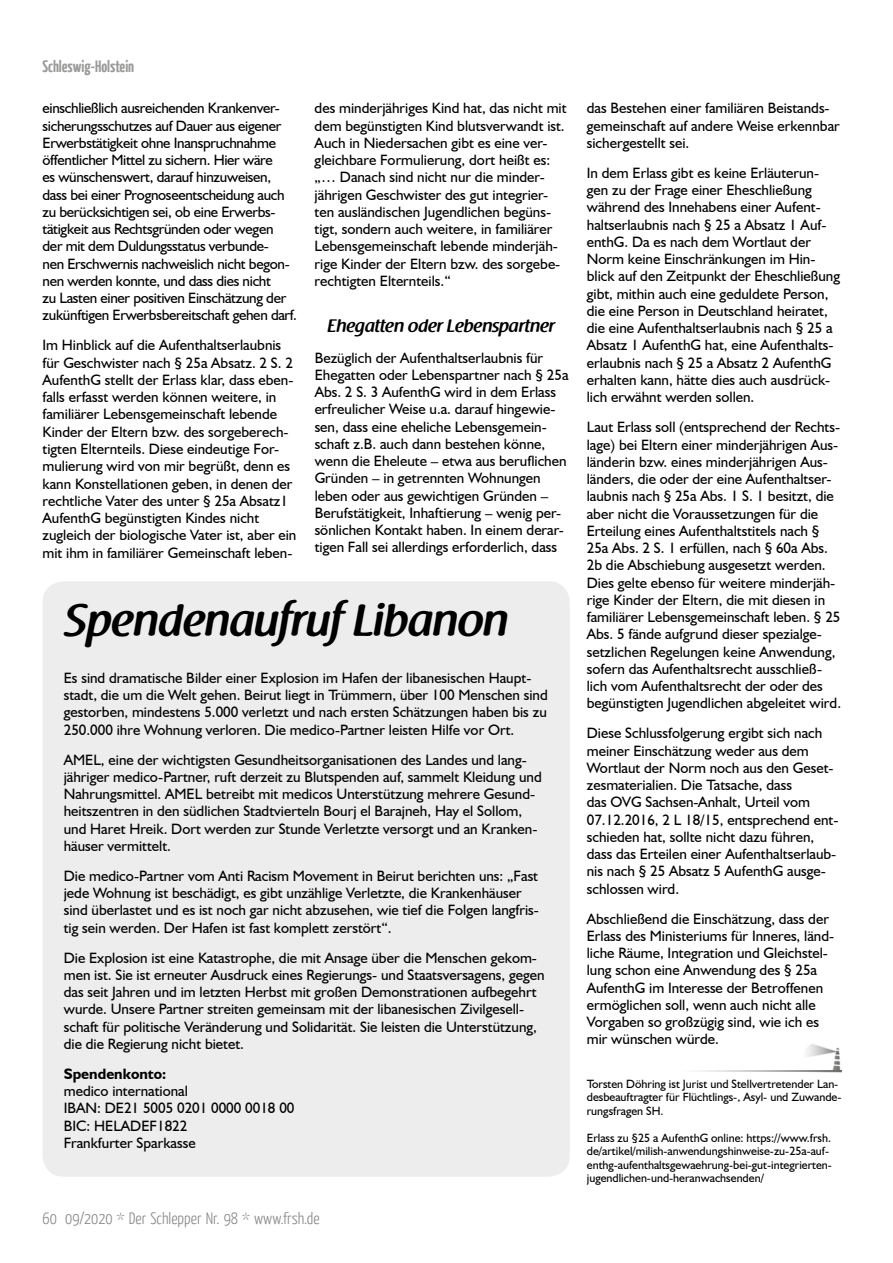
<style>
.page{position:relative;width:893px;height:1263px;background:#fff}
.page>*{position:absolute;margin:0;border:0;box-sizing:border-box;transform-origin:0 0}
.t1{font:600 45px "Raspoutine";color:#000}
.t2{font:600 18px "Raspoutine";color:#000}
.t3{font:300 16.5px "Yanone Kaffeesatz";color:#878787}
.t4{font:700 16.5px "Yanone Kaffeesatz";color:#575756}
.t5{font:15px/17.2px "Humanist 521 BT";color:#000}
.t6{font:15px/17.2px "Humanist 521 BT";letter-spacing:-.02em;color:#000}
.t7{font:700 15px "Humanist 521 BT";color:#000}
.t8{font:12px/13.5px "Humanist 521 BT";color:#000}
</style>
<div class="page">
<img style="left:802px;top:1044px;width:40px;height:29px">
<img style="left:700px;top:1071px;width:142px;height:1px">
<div style="left:43px;top:581px;width:527px;height:596px;background:#ededed;border-radius:21px"></div>
<p class="t4" style="left:43px;top:55px;width:93px">Schleswig-Holstein</p>
<p class="t6" style="left:43px;top:99px;width:256px">einschließlich ausreichenden Krankenver&shy;sicherungsschutzes auf Dauer aus eigener Erwerbstätigkeit ohne Inanspruchnahme öffentlicher Mittel zu sichern. Hier wäre<br>es wünschenswert, darauf hinzuweisen, dass bei einer Prognoseentscheidung auch zu berücksichtigen sei, ob eine Erwerbs&shy;tätigkeit aus Rechtsgründen oder wegen der mit dem Duldungsstatus verbunde-<br>nen Erschwernis nachweislich nicht begon&shy;nen werden konnte, und dass dies nicht<br>zu Lasten einer positiven Einschätzung der zukünftigen Erwerbsbereitschaft gehen darf.</p>
<p class="t5" style="left:43px;top:336px;width:255px">Im Hinblick auf die Aufenthaltserlaubnis für Geschwister nach § 25a Absatz. 2 S. 2<br>AufenthG stellt der Erlass klar, dass eben&shy;falls erfasst werden können weitere, in familiärer Lebensgemeinschaft lebende Kinder der Eltern bzw. des sorgeberech&shy;tigten Elternteils. Diese eindeutige For&shy;mulierung wird von mir begrüßt, denn es kann Konstellationen geben, in denen der rechtliche Vater des unter § 25a Absatz1<br>AufenthG begünstigten Kindes nicht zugleich der biologische Vater ist, aber ein mit ihm in familiärer Gemeinschaft leben-</p>
<p class="t5" style="left:315px;top:99px;width:253px">des minderjähriges Kind hat, das nicht mit dem begünstigten Kind blutsverwandt ist.<br>Auch in Niedersachen gibt es eine ver&shy;gleichbare Formulierung, dort heißt es: „… Danach sind nicht nur die minder&shy;jährigen Geschwister des gut integrier&shy;ten ausländischen Jugendlichen begüns&shy;tigt, sondern auch weitere, in familiärer Lebensgemeinschaft lebende minderjäh&shy;rige Kinder der Eltern bzw. des sorgebe&shy;rechtigten Elternteils.“</p>
<p class="t2" style="left:327px;top:316px;width:229px">Ehegatten oder Lebenspartner</p>
<p class="t5" style="left:315px;top:348px;width:255px">Bezüglich der Aufenthaltserlaubnis für Ehegatten oder Lebenspartner nach § 25a Abs. 2 S. 3 AufenthG wird in dem Erlass erfreulicher Weise u.a. darauf hingewie&shy;sen, dass eine eheliche Lebensgemein&shy;schaft z.B. auch dann bestehen könne, wenn die Eheleute – etwa aus beruflichen Gründen – in getrennten Wohnungen leben oder aus gewichtigen Gründen – Berufstätigkeit, Inhaftierung – wenig per&shy;sönlichen Kontakt haben. In einem derar&shy;tigen Fall sei allerdings erforderlich, dass</p>
<h1 class="t1" style="left:64px;top:595px;width:446px">Spendenaufruf Libanon</h1>
<p class="t5" style="left:64px;top:669px;width:485px">Es sind dramatische Bilder einer Explosion im Hafen der libanesischen Haupt&shy;stadt, die um die Welt gehen. Beirut liegt in Trümmern, über 100 Menschen sind gestorben, mindestens 5.000 verletzt und nach ersten Schätzungen haben bis zu 250.000 ihre Wohnung verloren. Die medico-Partner leisten Hilfe vor Ort.</p>
<p class="t5" style="left:64px;top:750px;width:479px">AMEL, eine der wichtigsten Gesundheitsorganisationen des Landes und lang&shy;jähriger medico-Partner, ruft derzeit zu Blutspenden auf, sammelt Kleidung und Nahrungsmittel. AMEL betreibt mit medicos Unterstützung mehrere Gesund&shy;heitszentren in den südlichen Stadtvierteln Bourj el Barajneh, Hay el Sollom, und Haret Hreik. Dort werden zur Stunde Verletzte versorgt und an Kranken&shy;häuser vermittelt.</p>
<p class="t5" style="left:64px;top:867px;width:477px">Die medico-Partner vom Anti Racism Movement in Beirut berichten uns: „Fast jede Wohnung ist beschädigt, es gibt unzählige Verletzte, die Krankenhäuser sind überlastet und es ist noch gar nicht abzusehen, wie tief die Folgen langfris&shy;tig sein werden. Der Hafen ist fast komplett zerstört“.</p>
<p class="t5" style="left:64px;top:948px;width:482px">Die Explosion ist eine Katastrophe, die mit Ansage über die Menschen gekom&shy;men ist. Sie ist erneuter Ausdruck eines Regierungs- und Staatsversagens, gegen das seit Jahren und im letzten Herbst mit großen Demonstrationen aufbegehrt wurde. Unsere Partner streiten gemeinsam mit der libanesischen Zivilgesell&shy;schaft für politische Veränderung und Solidarität. Sie leisten die Unterstützung, die die Regierung nicht bietet.</p>
<p class="t7" style="left:64px;top:1064px;width:104px">Spendenkonto:</p>
<p class="t5" style="left:64px;top:1082px;width:232px">medico international<br>IBAN: DE21 5005 0201 0000 0018 00<br>BIC: HELADEF1822<br>Frankfurter Sparkasse</p>
<p class="t3" style="left:43px;top:1208px;width:279px">60 09/2020 * Der Schlepper Nr. 98 * www.frsh.de</p>
<p class="t5" style="left:587px;top:99px;width:254px">das Bestehen einer familiären Beistands&shy;gemeinschaft auf andere Weise erkennbar sichergestellt sei.</p>
<p class="t5" style="left:587px;top:164px;width:255px">In dem Erlass gibt es keine Erläuterun&shy;gen zu der Frage einer Eheschließung während des Innehabens einer Aufent&shy;haltserlaubnis nach § 25 a Absatz 1 Auf&shy;enthG. Da es nach dem Wortlaut der Norm keine Einschränkungen im Hin&shy;blick auf den Zeitpunkt der Eheschließung gibt, mithin auch eine geduldete Person, die eine Person in Deutschland heiratet, die eine Aufenthaltserlaubnis nach § 25 a Absatz 1 AufenthG hat, eine Aufenthalts&shy;erlaubnis nach § 25 a Absatz 2 AufenthG erhalten kann, hätte dies auch ausdrück&shy;lich erwähnt werden sollen.</p>
<p class="t5" style="left:587px;top:418px;width:256px">Laut Erlass soll (entsprechend der Rechts&shy;lage) bei Eltern einer minderjährigen Aus&shy;länderin bzw. eines minderjährigen Aus&shy;länders, die oder der eine Aufenthaltser&shy;laubnis nach § 25a Abs. 1 S. 1 besitzt, die aber nicht die Voraussetzungen für die Erteilung eines Aufenthaltstitels nach § 25a Abs. 2 S. 1 erfüllen, nach § 60a Abs.<br>2b die Abschiebung ausgesetzt werden.<br>Dies gelte ebenso für weitere minderjäh&shy;rige Kinder der Eltern, die mit diesen in familiärer Lebensgemeinschaft leben. § 25<br>Abs. 5 fände aufgrund dieser spezialge&shy;setzlichen Regelungen keine Anwendung, sofern das Aufenthaltsrecht ausschließ&shy;lich vom Aufenthaltsrecht der oder des begünstigten Jugendlichen abgeleitet wird.</p>
<p class="t5" style="left:587px;top:724px;width:253px">Diese Schlussfolgerung ergibt sich nach meiner Einschätzung weder aus dem Wortlaut der Norm noch aus den Geset&shy;zesmaterialien. Die Tatsache, dass<br>das OVG Sachsen-Anhalt, Urteil vom 07.12.2016, 2 L 18/15, entsprechend ent&shy;schieden hat, sollte nicht dazu führen, dass das Erteilen einer Aufenthaltserlaub&shy;nis nach § 25 Absatz 5 AufenthG ausge&shy;schlossen wird.</p>
<p class="t5" style="left:587px;top:909px;width:249px">Abschließend die Einschätzung, dass der Erlass des Ministeriums für Inneres, länd&shy;liche Räume, Integration und Gleichstel&shy;lung schon eine Anwendung des § 25a AufenthG im Interesse der Betroffenen ermöglichen soll, wenn auch nicht alle Vorgaben so großzügig sind, wie ich es mir wünschen würde.</p>
<p class="t8" style="left:587px;top:1077px;width:256px">Torsten Döhring ist Jurist und Stellvertretender Lan&shy;desbeauftragter für Flüchtlings-, Asyl- und Zuwande&shy;rungsfragen SH.</p>
<p class="t8" style="left:587px;top:1131px;width:247px">Erlass zu §25 a AufenthG online: https://www.frsh. de/artikel/milish-anwendungshinweise-zu-25a-auf&shy;enthg-aufenthaltsgewaehrung-bei-gut-integrierten&shy;jugendlichen-und-heranwachsenden/</p>
</div>
